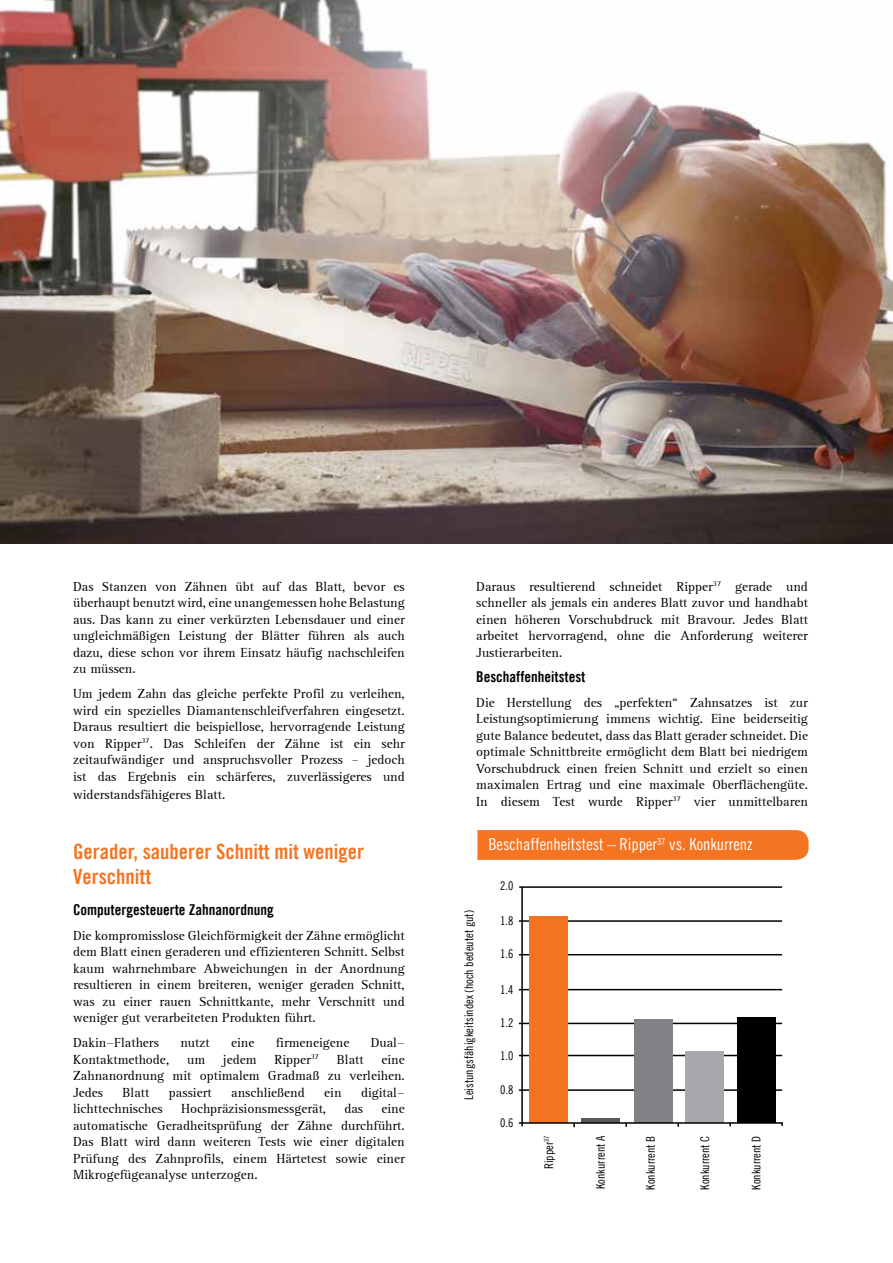
<style>
.page{position:relative;width:893px;height:1263px;background:#fff}
.page>*{position:absolute;margin:0;border:0;box-sizing:border-box;transform-origin:0 0}
.t1{font:21px/25.2px "Trade Gothic Bold Cond Twenty";color:#f47421}
.t2{font:16.5px "Trade Gothic LT Cond Eighteen";color:#fff}
.t3{font:15px "Trade Gothic Bold Cond Twenty";color:#000}
.t4{font:13.5px/16.5px "Rotis Serif";color:#000;text-align:justify}
.t5{font:12px "Trade Gothic LT Cond Eighteen";color:#000}
</style>
<div class="page">
<hr style="left:519px;top:886px;width:263px;height:2px;background:#000">
<svg style="left:477px;top:830px;width:332px;height:30px;background:#f47624"></svg>
<hr style="left:521px;top:887px;width:2px;height:239px;background:#000">
<hr style="left:519px;top:1089px;width:263px;height:2px;background:#000">
<hr style="left:519px;top:1055px;width:263px;height:1px;background:#000">
<hr style="left:519px;top:1023px;width:263px;height:1px;background:#000">
<hr style="left:519px;top:989px;width:263px;height:1px;background:#000">
<hr style="left:519px;top:954px;width:263px;height:1px;background:#000">
<hr style="left:519px;top:920px;width:263px;height:2px;background:#000">
<div style="left:530px;top:916px;width:38px;height:206px;background:#f47421"></div>
<div style="left:634px;top:1019px;width:38px;height:103px;background:#808285"></div>
<hr style="left:581px;top:1118px;width:39px;height:4px;background:#58595b">
<div style="left:685px;top:1051px;width:39px;height:71px;background:#a7a9ac"></div>
<div style="left:737px;top:1017px;width:38px;height:105px;background:#000"></div>
<hr style="left:519px;top:1122px;width:264px;height:2px;background:#000">
<img style="left:0;top:0;width:893px;height:543px">
<p class="t4" style="left:73px;top:578px;width:333px">Das Stanzen von Zähnen übt auf das Blatt, bevor es überhaupt benutzt wird, eine unangemessen hohe Belastung aus. Das kann zu einer verkürzten Lebensdauer und einer ungleichmäßigen Leistung der Blätter führen als auch dazu, diese schon vor ihrem Einsatz häufig nachschleifen zu müssen.</p>
<p class="t4" style="left:73px;top:686px;width:333px">Um jedem Zahn das gleiche perfekte Profil zu verleihen, wird ein spezielles Diamantenschleifverfahren eingesetzt.<br>Daraus resultiert die beispiellose, hervorragende Leistung von Ripper<sup>37</sup>. Das Schleifen der Zähne ist ein sehr zeitaufwändiger und anspruchsvoller Prozess – jedoch ist das Ergebnis ein schärferes, zuverlässigeres und</p>
<p class="t4" style="left:73px;top:786px;width:154px">widerstandsfähigeres Blatt.</p>
<h1 class="t1" style="left:73px;top:839px;width:293px">Gerader, sauberer Schnitt mit weniger<br>Verschnitt</h1>
<p class="t3" style="left:73px;top:900px;width:202px">Computergesteuerte Zahnanordnung</p>
<p class="t4" style="left:73px;top:927px;width:333px">Die kompromisslose Gleichförmigkeit der Zähne ermöglicht dem Blatt einen geraderen und effizienteren Schnitt. Selbst kaum wahrnehmbare Abweichungen in der Anordnung resultieren in einem breiteren, weniger geraden Schnitt, was zu einer rauen Schnittkante, mehr Verschnitt und weniger gut verarbeiteten Produkten führt.</p>
<p class="t4" style="left:73px;top:1035px;width:87px">Dakin-Flathers</p>
<p class="t4" style="left:180px;top:1035px;width:31px">nutzt</p>
<p class="t4" style="left:231px;top:1035px;width:25px">eine</p>
<p class="t4" style="left:276px;top:1035px;width:75px">firmeneigene</p>
<p class="t4" style="left:371px;top:1035px;width:36px">Dual-</p>
<p class="t4" style="left:73px;top:1051px;width:98px">Kontaktmethode,</p>
<p class="t4" style="left:187px;top:1051px;width:20px">um</p>
<p class="t4" style="left:223px;top:1051px;width:35px">jedem</p>
<p class="t4" style="left:274px;top:1051px;width:46px">Ripper<sup>37</sup></p>
<p class="t4" style="left:337px;top:1051px;width:28px">Blatt</p>
<p class="t4" style="left:73px;top:1051px;width:333px;text-indent:308px">eine Zahnanordnung mit optimalem Gradmaß zu verleihen.<br>Jedes</p>
<p class="t4" style="left:123px;top:1084px;width:28px">Blatt</p>
<p class="t4" style="left:169px;top:1084px;width:44px">passiert</p>
<p class="t4" style="left:231px;top:1084px;width:75px">anschließend</p>
<p class="t4" style="left:324px;top:1084px;width:19px">ein</p>
<p class="t4" style="left:361px;top:1084px;width:45px">digital-</p>
<p class="t4" style="left:73px;top:1101px;width:91px">lichttechnisches</p>
<p class="t4" style="left:181px;top:1101px;width:147px">Hochpräzisionsmessgerät,</p>
<p class="t4" style="left:344px;top:1101px;width:20px">das</p>
<p class="t4" style="left:73px;top:1101px;width:333px;text-indent:308px">eine automatische Geradheitsprüfung der Zähne durchführt.<br>Das Blatt wird dann weiteren Tests wie einer digitalen Prüfung des Zahnprofils, einem Härtetest sowie einer Mikrogefügeanalyse unterzogen.</p>
<p class="t4" style="left:476px;top:578px;width:333px">Daraus resultierend schneidet Ripper<sup>37</sup> gerade und schneller als jemals ein anderes Blatt zuvor und handhabt einen höheren Vorschubdruck mit Bravour. Jedes Blatt arbeitet hervorragend, ohne die Anforderung weiterer Justierarbeiten.</p>
<p class="t3" style="left:476px;top:667px;width:111px">Beschaffenheitstest</p>
<p class="t4" style="left:476px;top:694px;width:333px">Die Herstellung des „perfekten“ Zahnsatzes ist zur Leistungsoptimierung immens wichtig. Eine beiderseitig gute Balance bedeutet, dass das Blatt gerader schneidet. Die optimale Schnittbreite ermöglicht dem Blatt bei niedrigem Vorschubdruck einen freien Schnitt und erzielt so einen maximalen Ertrag und eine maximale Oberflächengüte.<br>In diesem Test wurde Ripper<sup>37</sup> vier unmittelbaren</p>
<p class="t5" style="left:462px;top:1100px;width:191px;rotate:-90deg">Leistungsfähigkeitsindex (hoch bedeutet gut)</p>
<p class="t2" style="left:488px;top:834px;width:266px">Beschaffenheitstest – Ripper<sup>37</sup> vs. Konkurrenz</p>
<p class="t5" style="left:500px;top:879px;width:15px">2.0</p>
<p class="t5" style="left:500px;top:913px;width:15px">1.8</p>
<p class="t5" style="left:500px;top:947px;width:15px">1.6</p>
<p class="t5" style="left:500px;top:982px;width:15px">1.4</p>
<p class="t5" style="left:500px;top:1015px;width:15px">1.2</p>
<p class="t5" style="left:500px;top:1048px;width:15px">1.0</p>
<p class="t5" style="left:500px;top:1083px;width:15px">0.8</p>
<p class="t5" style="left:500px;top:1115px;width:15px">0.6</p>
<p class="t5" style="left:542px;top:1169px;width:35px;rotate:-90deg">Ripper<sup>37</sup></p>
<p class="t5" style="left:593px;top:1189px;width:55px;rotate:-90deg">Konkurrent A</p>
<p class="t5" style="left:643px;top:1190px;width:55px;rotate:-90deg">Konkurrent B</p>
<p class="t5" style="left:698px;top:1190px;width:55px;rotate:-90deg">Konkurrent C</p>
<p class="t5" style="left:749px;top:1190px;width:55px;rotate:-90deg">Konkurrent D</p>
</div>
